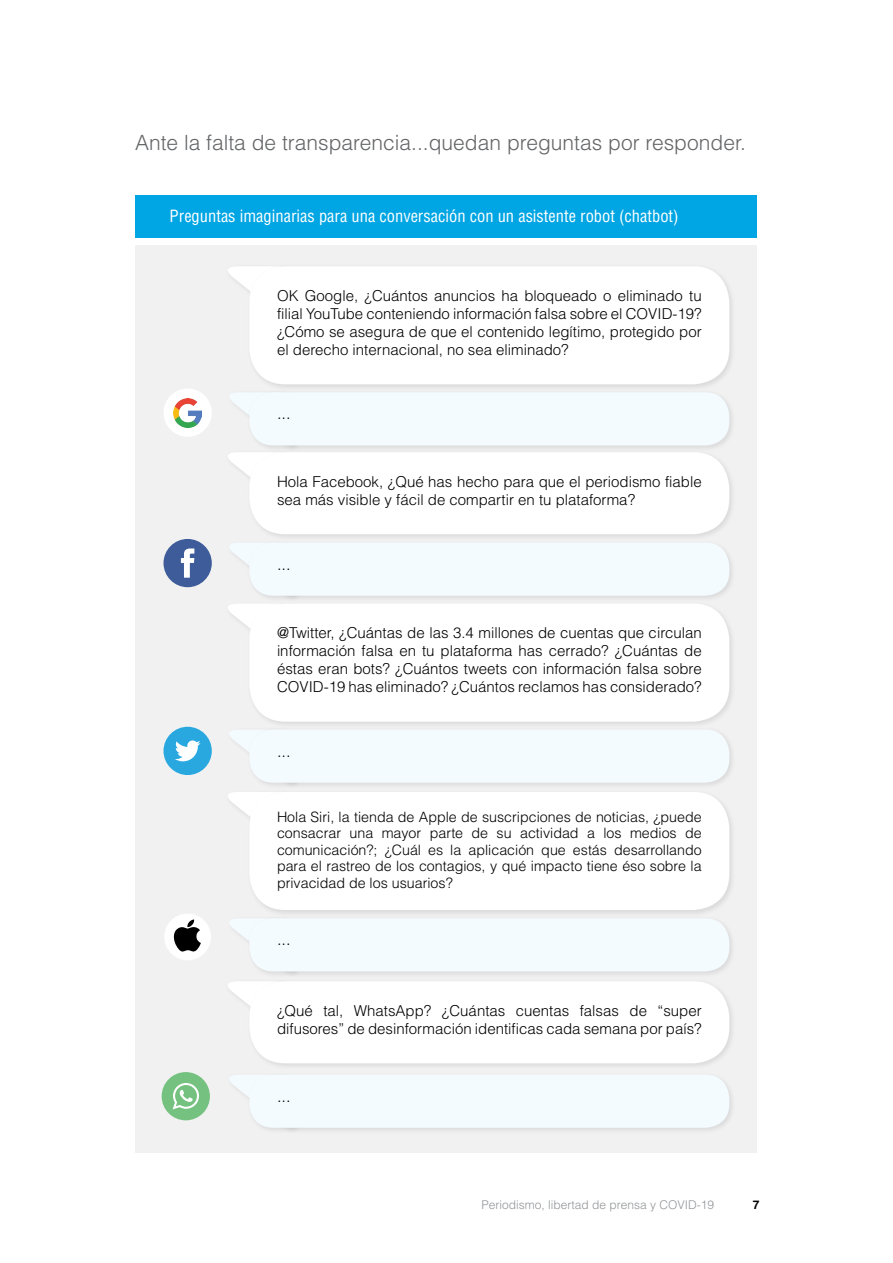
<style>
.page{position:relative;width:893px;height:1263px;background:#fff}
.page>*{position:absolute;margin:0;border:0;box-sizing:border-box;transform-origin:0 0}
.t1{font:300 21px "Helvetica LT Std";color:#636466}
.t2{font:condensed 16.5px "Helvetica LT Std";color:#fff}
.t3{font:300 16.5px "Helvetica LT Std";color:#000}
.t4{font:300 15px/18px "Helvetica LT Std";color:#000;text-align:justify}
.t5{font:300 14.25px/16.5px "Helvetica LT Std";color:#000;text-align:justify}
.t6{font:300 12px "Helvetica LT Std";color:#939598}
.t7{font:700 12px "Helvetica LT Std";color:#000}
</style>
<div class="page">
<div style="left:135px;top:245px;width:621px;height:907px;background:#f1f1f2"></div>
<svg style="left:219px;top:266px;width:27px;height:61px"></svg>
<div style="left:246px;top:263px;width:491px;height:129px;background:#000;opacity:.1"></div>
<div style="left:249px;top:266px;width:480px;height:118px;background:#fff;border-radius:36px"></div>
<div style="left:246px;top:600px;width:491px;height:129px;background:#eaeaeb"></div>
<div style="left:249px;top:603px;width:480px;height:119px;background:#fff;border-radius:36px"></div>
<div style="left:246px;top:789px;width:491px;height:128px;background:#000;opacity:.1"></div>
<div style="left:249px;top:792px;width:480px;height:118px;background:#fff;border-radius:36px"></div>
<div style="left:246px;top:449px;width:491px;height:92px;background:#e8e8e9"></div>
<div style="left:249px;top:452px;width:480px;height:82px;background:#fff;border-radius:36px"></div>
<div style="left:246px;top:978px;width:491px;height:92px;background:#000;opacity:.1"></div>
<div style="left:249px;top:981px;width:480px;height:82px;background:#fff;border-radius:36px"></div>
<svg style="left:219px;top:392px;width:56px;height:121px"></svg>
<div style="left:246px;top:389px;width:491px;height:64px;background:#ececed"></div>
<div style="left:249px;top:392px;width:480px;height:53px;background:#f4fbfe;border-radius:24px"></div>
<svg style="left:219px;top:543px;width:78px;height:121px"></svg>
<div style="left:246px;top:539px;width:491px;height:64px;background:#000;opacity:.1"></div>
<div style="left:249px;top:543px;width:480px;height:53px;background:#f4fbfe;border-radius:24px"></div>
<svg style="left:219px;top:729px;width:78px;height:124px"></svg>
<div style="left:246px;top:726px;width:491px;height:64px;background:#000;opacity:.1"></div>
<div style="left:249px;top:729px;width:480px;height:54px;background:#f4fbfe;border-radius:24px"></div>
<svg style="left:219px;top:918px;width:64px;height:124px"></svg>
<div style="left:246px;top:915px;width:491px;height:64px;background:#000;opacity:.1"></div>
<div style="left:249px;top:918px;width:480px;height:53px;background:#f4fbfe;border-radius:24px"></div>
<svg style="left:220px;top:1075px;width:26px;height:60px"></svg>
<div style="left:246px;top:1071px;width:491px;height:64px;background:#000;opacity:.1"></div>
<div style="left:249px;top:1075px;width:480px;height:53px;background:#f4fbfe;border-radius:24px"></div>
<div style="left:135px;top:195px;width:621px;height:42px;background:#00a5e3"></div>
<div style="left:163px;top:727px;width:49px;height:48px;background:#29a8e0;border-radius:24px"></div>
<svg style="left:175px;top:740px;width:25px;height:21px"></svg>
<div style="left:163px;top:539px;width:49px;height:48px;background:#3d5c99;border-radius:50%"></div>
<svg style="left:181px;top:548px;width:13px;height:30px"></svg>
<div style="left:162px;top:1072px;width:48px;height:48px;background:#75c280;border-radius:50%"></div>
<svg style="left:173px;top:1083px;width:26px;height:26px"></svg>
<div style="left:163px;top:389px;width:49px;height:48px;background:#fff;border-radius:50%"></div>
<img style="left:173px;top:398px;width:29px;height:29px">
<div style="left:164px;top:913px;width:47px;height:47px;background:#fff;border-radius:50%"></div>
<svg style="left:174px;top:919px;width:27px;height:33px"></svg>
<h1 class="t1" style="left:135px;top:130px;width:612px">Ante la falta de transparencia...quedan preguntas por responder.</h1>
<p class="t2" style="left:170px;top:205px;width:511px">Preguntas imaginarias para una conversación con un asistente robot (chatbot)</p>
<p class="t4" style="left:277px;top:286px;width:426px">OK Google, ¿Cuántos anuncios ha bloqueado o eliminado tu filial YouTube conteniendo información falsa sobre el COVID-19? ¿Cómo se asegura de que el contenido legítimo, protegido por el derecho internacional, no sea eliminado?</p>
<p class="t3" style="left:277px;top:403px;width:15px">...</p>
<p class="t4" style="left:277px;top:472px;width:426px">Hola Facebook, ¿Qué has hecho para que el periodismo fiable sea más visible y fácil de compartir en tu plataforma?</p>
<p class="t3" style="left:277px;top:553px;width:15px">...</p>
<p class="t4" style="left:277px;top:624px;width:426px">@Twitter, ¿Cuántas de las 3.4 millones de cuentas que circulan información falsa en tu plataforma has cerrado? ¿Cuántas de éstas eran bots? ¿Cuántos tweets con información falsa sobre COVID-19 has eliminado? ¿Cuántos reclamos has considerado?</p>
<p class="t3" style="left:277px;top:740px;width:15px">...</p>
<p class="t5" style="left:277px;top:808px;width:426px">Hola Siri, la tienda de Apple de suscripciones de noticias, ¿puede consacrar una mayor parte de su actividad a los medios de comunicación?; ¿Cuál es la aplicación que estás desarrollando para el rastreo de los contagios, y qué impacto tiene éso sobre la privacidad de los usuarios?</p>
<p class="t3" style="left:277px;top:929px;width:15px">...</p>
<p class="t4" style="left:277px;top:1001px;width:426px">¿Qué tal, WhatsApp? ¿Cuántas cuentas falsas de “super difusores” de desinformación identificas cada semana por país?</p>
<p class="t3" style="left:277px;top:1085px;width:15px">...</p>
<p class="t6" style="left:481px;top:1197px;width:234px">Periodismo, libertad de prensa y COVID-19</p>
<p class="t7" style="left:753px;top:1198px;width:8px">7</p>
</div>
